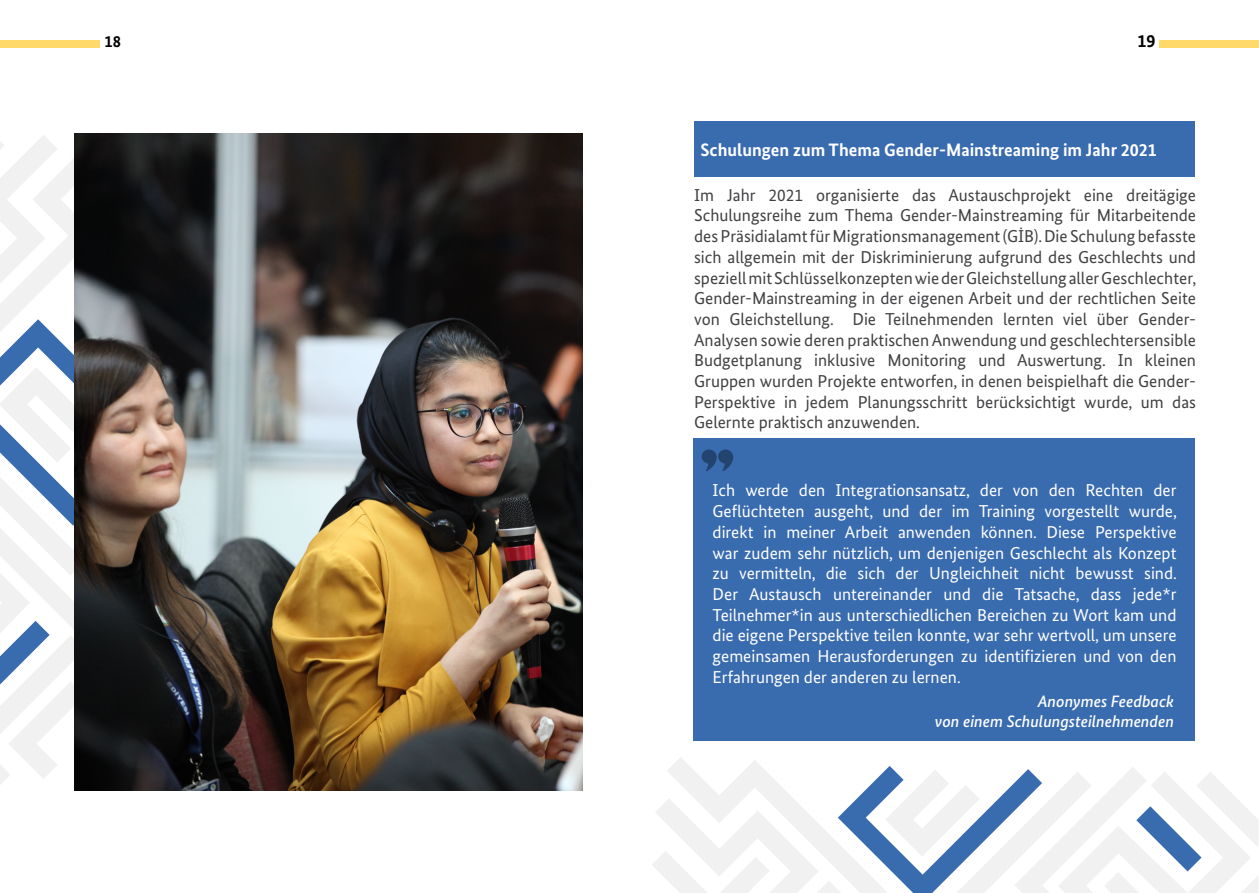
<style>
.page{position:relative;width:1259px;height:893px;background:#fff}
.page>*{position:absolute;margin:0;border:0;box-sizing:border-box;transform-origin:0 0}
.t1{font:700 18px "Bundes Sans";color:#fff}
.t2{font:700 18px "Bundes Sans";color:#000}
.t3{font:17.25px/20.7px "Bundes Sans";color:#414042;text-align:justify}
.t4{font:17.25px/20.7px "Bundes Sans";color:#fff;text-align:justify}
.t5{font:italic 500 16.5px/19.8px "Bundes Sans";color:#fff;text-align:right}
.t6{font:700 16.5px "Bundes Sans";color:#000}
</style>
<div class="page">
<div style="left:694px;top:121px;width:500px;height:56px;background:#396baf"></div>
<svg style="left:652px;top:757px;width:606px;height:136px"></svg>
<svg style="left:0;top:135px;width:75px;height:650px"></svg>
<img style="left:75px;top:134px;width:508px;height:657px">
<div style="left:0;top:40px;width:99px;height:7px;background:#ffd96a"></div>
<div style="left:1159px;top:40px;width:99px;height:7px;background:#ffd96a"></div>
<div style="left:693px;top:439px;width:502px;height:302px;background:#396baf"></div>
<svg style="left:701px;top:449px;width:32px;height:22px"></svg>
<p class="t6" style="left:104px;top:32px;width:18px">18</p>
<p class="t2" style="left:1137px;top:30px;width:19px">19</p>
<p class="t1" style="left:700px;top:139px;width:458px">Schulungen zum Thema Gender-Mainstreaming im Jahr 2021</p>
<p class="t3" style="left:694px;top:184px;width:504px">Im Jahr 2021 organisierte das Austauschprojekt eine dreitägige Schulungsreihe zum Thema Gender-Mainstreaming für Mitarbeitende des Präsidialamt für Migrationsmanagement (GİB). Die Schulung befasste sich allgemein mit der Diskriminierung aufgrund des Geschlechts und speziell mit Schlüsselkonzepten wie der Gleichstellung aller Geschlechter, Gender-Mainstreaming in der eigenen Arbeit und der rechtlichen Seite von Gleichstellung. Die Teilnehmenden lernten viel über Gender-Analysen sowie deren praktischen Anwendung und geschlechtersensible Budgetplanung inklusive Monitoring und Auswertung. In kleinen Gruppen wurden Projekte entworfen, in denen beispielhaft die Gender-Perspektive in jedem Planungsschritt berücksichtigt wurde, um das Gelernte praktisch anzuwenden.</p>
<p class="t4" style="left:712px;top:480px;width:466px">Ich werde den Integrationsansatz, der von den Rechten der Geflüchteten ausgeht, und der im Training vorgestellt wurde, direkt in meiner Arbeit anwenden können. Diese Perspektive war zudem sehr nützlich, um denjenigen Geschlecht als Konzept zu vermitteln, die sich der Ungleichheit nicht bewusst sind.<br>Der Austausch untereinander und die Tatsache, dass jede*r Teilnehmer*in aus unterschiedlichen Bereichen zu Wort kam und die eigene Perspektive teilen konnte, war sehr wertvoll, um unsere gemeinsamen Herausforderungen zu identifizieren und von den Erfahrungen der anderen zu lernen.</p>
<p class="t5" style="left:935px;top:692px;width:240px">Anonymes Feedback<br>von einem Schulungsteilnehmenden</p>
</div>
